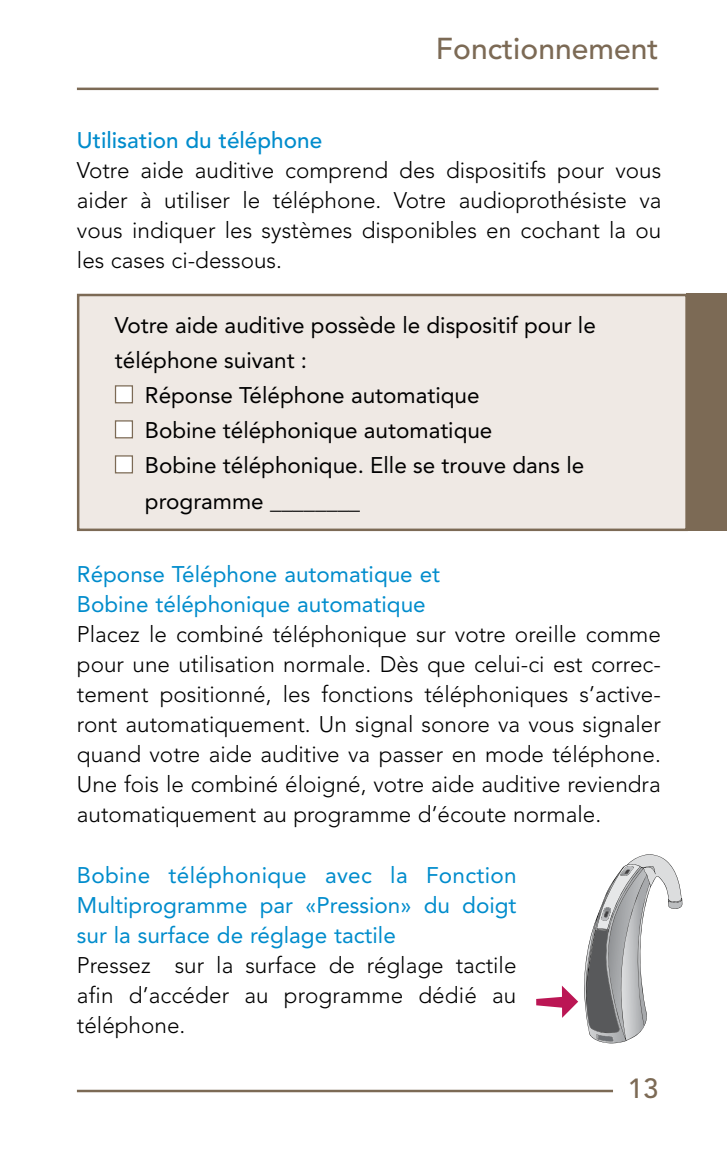
<style>
.page{position:relative;width:727px;height:1149px;background:#fff}
.page>*{position:absolute;margin:0;border:0;box-sizing:border-box;transform-origin:0 0}
.t1{font:30px "Avenir LT SLI Std Medium";color:#7c6a55}
.t2{font:27.5px "Avenir LT SLI Std Medium";color:#7c6a55}
.t3{font:22.5px/30px "Avenir LT SLI Std Light";color:#000;text-align:justify}
.t4{font:22.5px "Avenir LT Std";color:#000}
.t5{font:22.5px/30px "Avenir LT Std";color:#008ccc}
.t6{font:22.5px "Avenir LT SLI Std Medium";color:#008ccc}
</style>
<div class="page">
<hr style="left:77px;top:1089px;width:536px;height:2px;background:#7c6a55">
<hr style="left:77px;top:88px;width:581px;height:2px;background:#7c6a55">
<div style="left:78px;top:295px;width:608px;height:234px;background:#efe9e4"></div>
<div style="left:115px;top:385px;width:18px;height:18px;background:#fff;border:1px solid #7c6a55"></div>
<div style="left:115px;top:420px;width:18px;height:18px;background:#fff;border:1px solid #7c6a55"></div>
<div style="left:115px;top:455px;width:18px;height:18px;background:#fff;border:1px solid #7c6a55"></div>
<div style="left:77px;top:294px;width:610px;height:237px;border:2px solid #7c6a55"></div>
<div style="left:686px;top:294px;width:40px;height:237px;background:#7c6a55"></div>
<svg style="left:536px;top:985px;width:42px;height:32px"></svg>
<svg style="left:584px;top:854px;width:98px;height:189px"></svg>
<h1 class="t1" style="left:436px;top:31px;width:224px">Fonctionnement</h1>
<p class="t6" style="left:77px;top:127px;width:247px">Utilisation du téléphone</p>
<p class="t3" style="left:77px;top:155px;width:586px">Votre aide auditive comprend des dispositifs pour vous aider à utiliser le téléphone. Votre audioprothésiste va vous indiquer les systèmes disponibles en cochant la ou les cases ci-dessous.</p>
<p class="t4" style="left:115px;top:312px;width:482px">Votre aide auditive possède le dispositif pour le</p>
<p class="t4" style="left:115px;top:347px;width:194px">téléphone suivant :</p>
<p class="t4" style="left:145px;top:382px;width:336px">Réponse Téléphone automatique</p>
<p class="t4" style="left:145px;top:417px;width:349px">Bobine téléphonique automatique</p>
<p class="t4" style="left:145px;top:452px;width:440px">Bobine téléphonique. Elle se trouve dans le</p>
<p class="t4" style="left:145px;top:487px;width:217px">programme ________</p>
<p class="t5" style="left:77px;top:559px;width:364px">Réponse Téléphone automatique et<br>Bobine téléphonique automatique</p>
<p class="t3" style="left:77px;top:619px;width:585px">Placez le combiné téléphonique sur votre oreille comme pour une utilisation normale. Dès que celui-ci est correc&shy;tement positionné, les fonctions téléphoniques s’active&shy;ront automatiquement. Un signal sonore va vous signaler quand votre aide auditive va passer en mode téléphone.<br>Une fois le combiné éloigné, votre aide auditive reviendra automatiquement au programme d’écoute normale.</p>
<p class="t5" style="left:77px;top:859px;width:441px;text-align:justify">Bobine téléphonique avec la Fonction Multiprogramme par «Pression» du doigt sur la surface de réglage tactile</p>
<p class="t3" style="left:77px;top:949px;width:441px">Pressez sur la surface de réglage tactile afin d’accéder au programme dédié au téléphone.</p>
<p class="t2" style="left:627px;top:1072px;width:32px">13</p>
</div>
